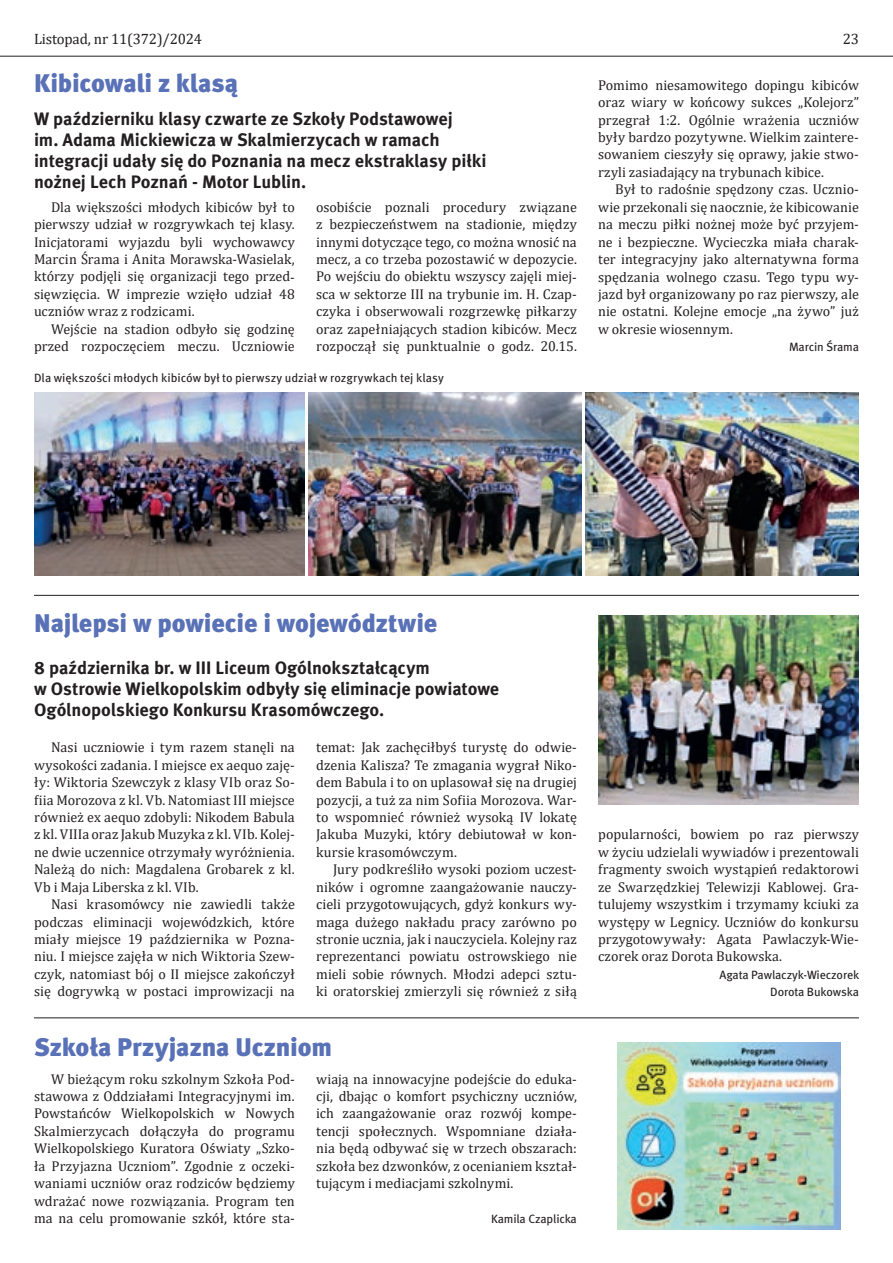
<style>
.page{position:relative;width:893px;height:1263px;background:#fff}
.page>*{position:absolute;margin:0;border:0;box-sizing:border-box;transform-origin:0 0}
.t1{font:900 25.5px "Meta Pro";letter-spacing:-.01em;color:#5971b7}
.t2{font:700 18px/21px "Meta Pro";letter-spacing:-.005em;color:#231f20}
.t3{font:15px "Cambria";letter-spacing:-.01em;color:#231f20}
.t4{font:14.25px/17.4px "Cambria";letter-spacing:.005em;color:#231f20;text-align:justify}
.t5{font:12px/17.4px "Meta Pro";letter-spacing:-.01em;color:#231f20;text-align:right}
</style>
<div class="page">
<img style="left:598px;top:615px;width:261px;height:189px">
<img style="left:617px;top:1042px;width:223px;height:187px">
<img style="left:309px;top:392px;width:273px;height:184px">
<img style="left:586px;top:392px;width:273px;height:184px">
<img style="left:34px;top:392px;width:270px;height:184px">
<hr style="left:34px;top:1017px;width:825px;height:1px;background:#231f20">
<hr style="left:34px;top:595px;width:825px;height:1px;background:#231f20">
<hr style="left:0;top:56px;width:893px;height:1px;background:#231f20">
<p class="t3" style="left:34px;top:30px;width:170px">Listopad, nr 11(372)/2024</p>
<p class="t3" style="left:843px;top:30px;width:18px">23</p>
<h1 class="t1" style="left:34px;top:67px;width:206px">Kibicowali z klasą</h1>
<p class="t2" style="left:34px;top:107px;width:454px">W październiku klasy czwarte ze Szkoły Podstawowej<br>im. Adama Mickiewicza w Skalmierzycach w ramach integracji udały się do Poznania na mecz ekstraklasy piłki nożnej Lech Poznań - Motor Lublin.</p>
<p class="t4" style="left:34px;top:198px;width:262px;text-indent:17px">Dla większości młodych kibiców był to pierwszy udział w rozgrywkach tej klasy.<br>Inicjatorami wyjazdu byli wychowawcy Marcin Śrama i Anita Morawska-Wasielak, którzy podjęli się organizacji tego przed&shy;sięwzięcia. W imprezie wzięło udział 48 uczniów wraz z rodzicami.</p>
<p class="t4" style="left:34px;top:320px;width:262px;text-align:right">Wejście na stadion odbyło się godzinę przed rozpoczęciem meczu. Uczniowie</p>
<p class="t4" style="left:316px;top:198px;width:262px">osobiście poznali procedury związane z bezpieczeństwem na stadionie, między innymi dotyczące tego, co można wnosić na mecz, a co trzeba pozostawić w depozycie.<br>Po wejściu do obiektu wszyscy zajęli miej&shy;sca w sektorze III na trybunie im. H. Czap&shy;czyka i obserwowali rozgrzewkę piłkarzy oraz zapełniających stadion kibiców. Mecz rozpoczął się punktualnie o godz. 20.15.</p>
<p class="t5" style="left:34px;top:370px;width:411px">Dla większości młodych kibiców był to pierwszy udział w rozgrywkach tej klasy</p>
<p class="t4" style="left:598px;top:76px;width:262px">Pomimo niesamowitego dopingu kibiców oraz wiary w końcowy sukces „Kolejorz” przegrał 1:2. Ogólnie wrażenia uczniów były bardzo pozytywne. Wielkim zaintere&shy;sowaniem cieszyły się oprawy, jakie stwo&shy;rzyli zasiadający na trybunach kibice.</p>
<p class="t4" style="left:598px;top:181px;width:262px;text-indent:17px">Był to radośnie spędzony czas. Ucznio&shy;wie przekonali się naocznie, że kibicowanie na meczu piłki nożnej może być przyjem&shy;ne i bezpieczne. Wycieczka miała charak&shy;ter integracyjny jako alternatywna forma spędzania wolnego czasu. Tego typu wy&shy;jazd był organizowany po raz pierwszy, ale nie ostatni. Kolejne emocje „na żywo” już w okresie wiosennym.</p>
<p class="t5" style="left:789px;top:339px;width:71px">Marcin Śrama</p>
<h1 class="t1" style="left:34px;top:607px;width:405px">Najlepsi w powiecie i województwie</h1>
<p class="t2" style="left:34px;top:656px;width:467px">8 października br. w III Liceum Ogólnokształcącym<br>w Ostrowie Wielkopolskim odbyły się eliminacje powiatowe<br>Ogólnopolskiego Konkursu Krasomówczego.</p>
<p class="t4" style="left:34px;top:739px;width:262px;text-indent:17px">Nasi uczniowie i tym razem stanęli na wysokości zadania. I miejsce ex aequo zaję&shy;ły: Wiktoria Szewczyk z klasy VIb oraz So&shy;fiia Morozova z kl. Vb. Natomiast III miejsce również ex aequo zdobyli: Nikodem Babula z kl. VIIIa oraz Jakub Muzyka z kl. VIb. Kolej&shy;ne dwie uczennice otrzymały wyróżnienia.<br>Należą do nich: Magdalena Grobarek z kl.<br>Vb i Maja Liberska z kl. VIb.</p>
<p class="t4" style="left:34px;top:895px;width:262px;text-indent:17px">Nasi krasomówcy nie zawiedli także podczas eliminacji wojewódzkich, które miały miejsce 19 października w Pozna&shy;niu. I miejsce zajęła w nich Wiktoria Szew&shy;czyk, natomiast bój o II miejsce zakończył się dogrywką w postaci improwizacji na</p>
<p class="t4" style="left:316px;top:739px;width:262px">temat: Jak zachęciłbyś turystę do odwie&shy;dzenia Kalisza? Te zmagania wygrał Niko&shy;dem Babula i to on uplasował się na drugiej pozycji, a tuż za nim Sofiia Morozova. War&shy;to wspomnieć również wysoką IV lokatę Jakuba Muzyki, który debiutował w kon&shy;kursie krasomówczym.</p>
<p class="t4" style="left:316px;top:861px;width:262px;text-indent:17px">Jury podkreśliło wysoki poziom uczest&shy;ników i ogromne zaangażowanie nauczy&shy;cieli przygotowujących, gdyż konkurs wy&shy;maga dużego nakładu pracy zarówno po stronie ucznia, jak i nauczyciela. Kolejny raz reprezentanci powiatu ostrowskiego nie mieli sobie równych. Młodzi adepci sztu&shy;ki oratorskiej zmierzyli się również z siłą</p>
<h1 class="t1" style="left:34px;top:1031px;width:300px">Szkoła Przyjazna Uczniom</h1>
<p class="t4" style="left:34px;top:1070px;width:262px;text-indent:17px">W bieżącym roku szkolnym Szkoła Pod&shy;stawowa z Oddziałami Integracyjnymi im.<br>Powstańców Wielkopolskich w Nowych Skalmierzycach dołączyła do programu Wielkopolskiego Kuratora Oświaty „Szko&shy;ła Przyjazna Uczniom”. Zgodnie z oczeki&shy;waniami uczniów oraz rodziców będziemy wdrażać nowe rozwiązania. Program ten ma na celu promowanie szkół, które sta-</p>
<p class="t4" style="left:316px;top:1070px;width:262px">wiają na innowacyjne podejście do eduka&shy;cji, dbając o komfort psychiczny uczniów, ich zaangażowanie oraz rozwój kompe&shy;tencji społecznych. Wspomniane działa&shy;nia będą odbywać się w trzech obszarach: szkoła bez dzwonków, z ocenianiem kształ&shy;tującym i mediacjami szkolnymi.</p>
<p class="t5" style="left:491px;top:1210px;width:87px">Kamila Czaplicka</p>
<p class="t4" style="left:598px;top:826px;width:262px">popularności, bowiem po raz pierwszy w życiu udzielali wywiadów i prezentowali fragmenty swoich wystąpień redaktorowi ze Swarzędzkiej Telewizji Kablowej. Gra&shy;tulujemy wszystkim i trzymamy kciuki za występy w Legnicy. Uczniów do konkursu przygotowywały: Agata Pawlaczyk-Wie&shy;czorek oraz Dorota Bukowska.</p>
<p class="t5" style="left:719px;top:966px;width:141px">Agata Pawlaczyk-Wieczorek<br>Dorota Bukowska</p>
</div>
